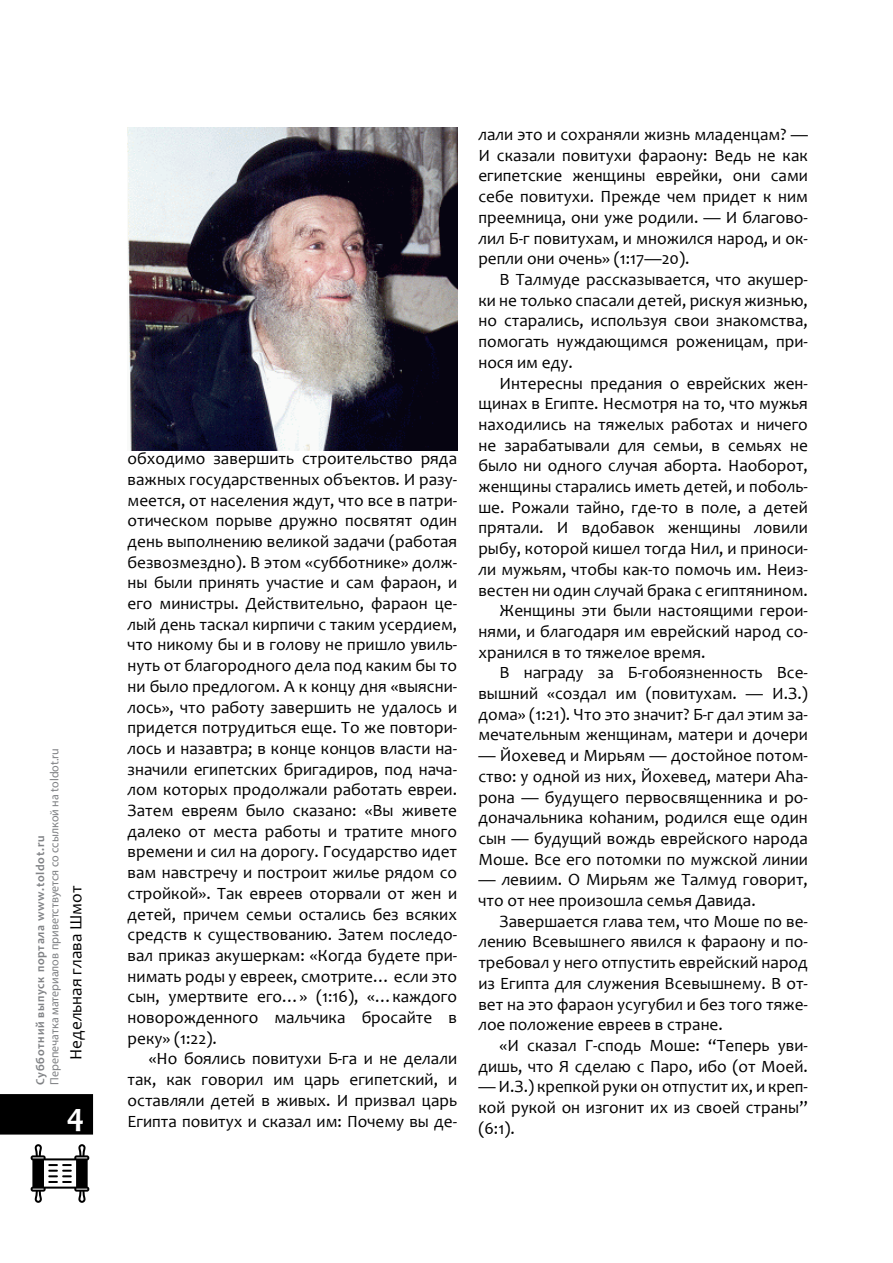
<style>
.page{position:relative;width:893px;height:1263px;background:#fff}
.page>*{position:absolute;margin:0;border:0;box-sizing:border-box;transform-origin:0 0}
.t1{font:700 33px "Candara";color:#fff}
.t2{font:17.25px/20.7px "Candara";color:#000;text-align:justify}
.t3{font:12px "Myriad Pro";color:#808285}
.t4{font:700 12px "Candara";letter-spacing:.06em;color:#808285}
</style>
<div class="page">
<div style="left:0;top:1094px;width:93px;height:40px;background:#000"></div>
<svg style="left:31px;top:1144px;width:58px;height:59px"></svg>
<img style="left:128px;top:128px;width:329px;height:323px">
<p class="t3" style="left:47px;top:1085px;width:338px;rotate:-90deg">Перепечатка материалов приветствуется со ссылкой на toldot.ru</p>
<p class="t4" style="left:33px;top:1085px;width:251px;rotate:-90deg">Субботний выпуск портала www.toldot.ru</p>
<p class="t2" style="left:65px;top:1060px;width:176px;rotate:-90deg">Недельная глава Шмот</p>
<h1 class="t1" style="left:67px;top:1095px;width:19px">4</h1>
<p class="t2" style="left:128px;top:448px;width:331px">обходимо завершить строительство ряда важных государственных объектов. И разу&shy;меется, от населения ждут, что все в патри&shy;отическом порыве дружно посвятят один день выполнению великой задачи (работая безвозмездно). В этом «субботнике» долж&shy;ны были принять участие и сам фараон, и его министры. Действительно, фараон це&shy;лый день таскал кирпичи с таким усердием, что никому бы и в голову не пришло увиль&shy;нуть от благородного дела под каким бы то ни было предлогом. А к концу дня «выясни&shy;лось», что работу завершить не удалось и придется потрудиться еще. То же повтори&shy;лось и назавтра; в конце концов власти на&shy;значили египетских бригадиров, под нача&shy;лом которых продолжали работать евреи.<br>Затем евреям было сказано: «Вы живете далеко от места работы и тратите много времени и сил на дорогу. Государство идет вам навстречу и построит жилье рядом со стройкой». Так евреев оторвали от жен и детей, причем семьи остались без всяких средств к существованию. Затем последо&shy;вал приказ акушеркам: «Когда будете при&shy;нимать роды у евреек, смотрите… если это сын, умертвите его…» (1:16), «…каждого новорожденного мальчика бросайте в реку» (1:22).</p>
<p class="t2" style="left:128px;top:1048px;width:331px;text-indent:21px">«Но боялись повитухи Б-га и не делали так, как говорил им царь египетский, и оставляли детей в живых. И призвал царь Египта повитух и сказал им: Почему вы де-</p>
<p class="t2" style="left:478px;top:124px;width:331px">лали это и сохраняли жизнь младенцам? — И сказали повитухи фараону: Ведь не как египетские женщины еврейки, они сами себе повитухи. Прежде чем придет к ним преемница, они уже родили. — И благово&shy;лил Б-г повитухам, и множился народ, и ок&shy;репли они очень» (1:17—20).</p>
<p class="t2" style="left:478px;top:269px;width:331px;text-indent:21px">В Талмуде рассказывается, что акушер&shy;ки не только спасали детей, рискуя жизнью, но старались, используя свои знакомства, помогать нуждающимся роженицам, при&shy;нося им еду.</p>
<p class="t2" style="left:500px;top:372px;width:310px">Интересны предания о еврейских жен-</p>
<p class="t2" style="left:478px;top:393px;width:331px">щинах в Египте. Несмотря на то, что мужья</p>
<p class="t2" style="left:478px;top:414px;width:331px">находились на тяжелых работах и ничего</p>
<p class="t2" style="left:478px;top:434px;width:331px">не зарабатывали для семьи, в семьях не</p>
<p class="t2" style="left:478px;top:455px;width:331px">было ни одного случая аборта. Наоборот,</p>
<p class="t2" style="left:478px;top:476px;width:331px">женщины старались иметь детей, и поболь-</p>
<p class="t2" style="left:478px;top:497px;width:331px">ше. Рожали тайно, где-то в поле, а детей</p>
<p class="t2" style="left:478px;top:517px;width:331px">прятали. И вдобавок женщины ловили</p>
<p class="t2" style="left:478px;top:538px;width:331px">рыбу, которой кишел тогда Нил, и приноси-</p>
<p class="t2" style="left:478px;top:559px;width:331px">ли мужьям, чтобы как-то помочь им. Неиз-</p>
<p class="t2" style="left:478px;top:579px;width:331px">вестен ни один случай брака с египтянином.</p>
<p class="t2" style="left:500px;top:600px;width:310px">Женщины эти были настоящими герои-</p>
<p class="t2" style="left:478px;top:621px;width:331px">нями, и благодаря им еврейский народ со-</p>
<p class="t2" style="left:478px;top:641px;width:229px">хранился в то тяжелое время.</p>
<p class="t2" style="left:500px;top:662px;width:310px">В награду за Б-гобоязненность Все-</p>
<p class="t2" style="left:478px;top:683px;width:331px">вышний «создал им (повитухам. — И.З.)</p>
<p class="t2" style="left:478px;top:704px;width:331px">дома» (1:21). Что это значит? Б-г дал этим за-</p>
<p class="t2" style="left:478px;top:724px;width:331px">мечательным женщинам, матери и дочери</p>
<p class="t2" style="left:478px;top:745px;width:331px">— Йохевед и Мирьям — достойное потом&shy;ство: у одной из них, Йохевед, матери Аhа&shy;рона — будущего первосвященника и ро&shy;доначальника коhаним, родился еще один сын — будущий вождь еврейского народа Моше. Все его потомки по мужской линии</p>
<p class="t2" style="left:478px;top:869px;width:331px">— левиим. О Мирьям же Талмуд говорит, что от нее произошла семья Давида.</p>
<p class="t2" style="left:478px;top:911px;width:331px;text-indent:21px">Завершается глава тем, что Моше по ве&shy;лению Всевышнего явился к фараону и по&shy;требовал у него отпустить еврейский народ из Египта для служения Всевышнему. В от&shy;вет на это фараон усугубил и без того тяже&shy;лое положение евреев в стране.</p>
<p class="t2" style="left:478px;top:1035px;width:331px;text-align:right">«И сказал Г-сподь Моше: “Теперь уви&shy;дишь, что Я сделаю с Паро, ибо (от Моей.</p>
<p class="t2" style="left:478px;top:1076px;width:331px">— И.З.) крепкой руки он отпустит их, и креп&shy;кой рукой он изгонит их из своей страны” (6:1).</p>
</div>
